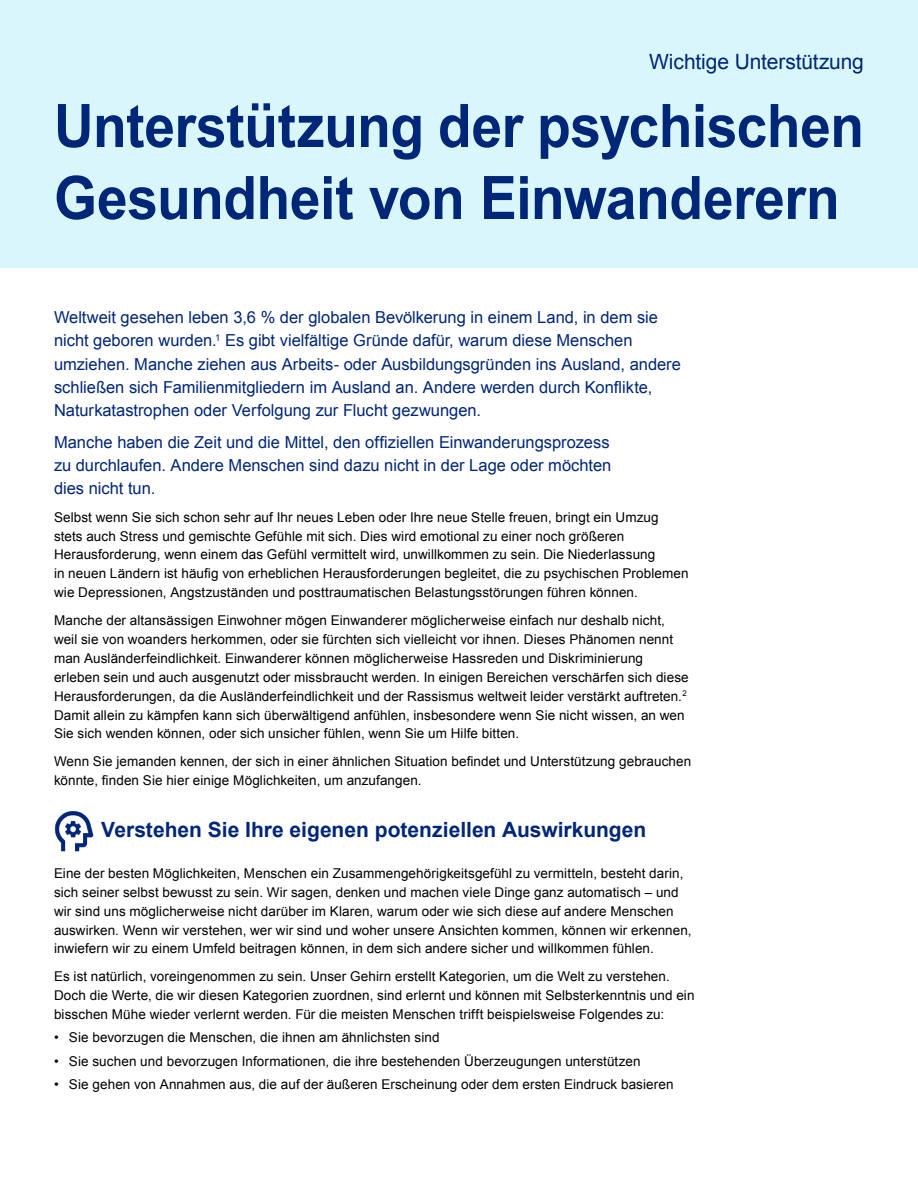
<style>
.page{position:relative;width:918px;height:1188px;background:#fff}
.page>*{position:absolute;margin:0;border:0;box-sizing:border-box;transform-origin:0 0}
.t1{font:700 60px/72px "Arial";letter-spacing:-.01em;color:#002677;scale:.92 1}
.Subhead-w_icon{font:700 21px "Arial";color:#002677}
.Product_label_-_Right_aligned{font:21px "Arial";letter-spacing:-.005em;color:#002677}
.Intro-blue_copy{font:16.5px/23.1px "Arial";color:#002677}
.Body_copy-gray{font:13.5px/18.9px "Arial";letter-spacing:.005em;color:#000}
.Body-bullet_1{font:13.5px "Arial";letter-spacing:.005em;color:#000}
</style>
<div class="page">
<div style="left:0;top:0;width:918px;height:268px;background:#d9f6fa"></div>
<img style="left:54px;top:811px;width:40px;height:41px">
<p class="Product_label_-_Right_aligned" style="left:649px;top:48px;width:216px">Wichtige Unterstützung</p>
<p class="t1" style="left:54px;top:92px;width:882px">Unterstützung der psychischen<br>Gesundheit von Einwanderern</p>
<p class="Intro-blue_copy" style="left:54px;top:306px;width:628px">Weltweit gesehen leben 3,6 % der globalen Bevölkerung in einem Land, in dem sie nicht geboren wurden.<sup>1</sup> Es gibt vielfältige Gründe dafür, warum diese Menschen umziehen. Manche ziehen aus Arbeits- oder Ausbildungsgründen ins Ausland, andere schließen sich Familienmitgliedern im Ausland an. Andere werden durch Konflikte, Naturkatastrophen oder Verfolgung zur Flucht gezwungen.</p>
<p class="Intro-blue_copy" style="left:54px;top:431px;width:559px;text-align:justify">Manche haben die Zeit und die Mittel, den offiziellen Einwanderungsprozess zu durchlaufen. Andere Menschen sind dazu nicht in der Lage oder möchten dies nicht tun.</p>
<p class="Body_copy-gray" style="left:54px;top:508px;width:636px">Selbst wenn Sie sich schon sehr auf Ihr neues Leben oder Ihre neue Stelle freuen, bringt ein Umzug stets auch Stress und gemischte Gefühle mit sich. Dies wird emotional zu einer noch größeren Herausforderung, wenn einem das Gefühl vermittelt wird, unwillkommen zu sein. Die Niederlassung<br>in neuen Ländern ist häufig von erheblichen Herausforderungen begleitet, die zu psychischen Problemen wie Depressionen, Angstzuständen und posttraumatischen Belastungsstörungen führen können.</p>
<p class="Body_copy-gray" style="left:54px;top:611px;width:636px">Manche der altansässigen Einwohner mögen Einwanderer möglicherweise einfach nur deshalb nicht, weil sie von woanders herkommen, oder sie fürchten sich vielleicht vor ihnen. Dieses Phänomen nennt man Ausländerfeindlichkeit. Einwanderer können möglicherweise Hassreden und Diskriminierung erleben sein und auch ausgenutzt oder missbraucht werden. In einigen Bereichen verschärfen sich diese Herausforderungen, da die Ausländerfeindlichkeit und der Rassismus weltweit leider verstärkt auftreten.<sup>2<br></sup>Damit allein zu kämpfen kann sich überwältigend anfühlen, insbesondere wenn Sie nicht wissen, an wen Sie sich wenden können, oder sich unsicher fühlen, wenn Sie um Hilfe bitten.</p>
<p class="Body_copy-gray" style="left:54px;top:752px;width:639px">Wenn Sie jemanden kennen, der sich in einer ähnlichen Situation befindet und Unterstützung gebrauchen könnte, finden Sie hier einige Möglichkeiten, um anzufangen.</p>
<p class="Subhead-w_icon" style="left:101px;top:816px;width:547px">Verstehen Sie Ihre eigenen potenziellen Auswirkungen</p>
<p class="Body_copy-gray" style="left:54px;top:864px;width:639px">Eine der besten Möglichkeiten, Menschen ein Zusammengehörigkeitsgefühl zu vermitteln, besteht darin, sich seiner selbst bewusst zu sein. Wir sagen, denken und machen viele Dinge ganz automatisch – und wir sind uns möglicherweise nicht darüber im Klaren, warum oder wie sich diese auf andere Menschen auswirken. Wenn wir verstehen, wer wir sind und woher unsere Ansichten kommen, können wir erkennen, inwiefern wir zu einem Umfeld beitragen können, in dem sich andere sicher und willkommen fühlen.</p>
<p class="Body_copy-gray" style="left:54px;top:967px;width:642px">Es ist natürlich, voreingenommen zu sein. Unser Gehirn erstellt Kategorien, um die Welt zu verstehen.<br>Doch die Werte, die wir diesen Kategorien zuordnen, sind erlernt und können mit Selbsterkenntnis und ein bisschen Mühe wieder verlernt werden. Für die meisten Menschen trifft beispielsweise Folgendes zu:</p>
<p class="Body-bullet_1" style="left:54px;top:1029px;width:387px">• Sie bevorzugen die Menschen, die ihnen am ähnlichsten sind</p>
<p class="Body-bullet_1" style="left:54px;top:1052px;width:588px">• Sie suchen und bevorzugen Informationen, die ihre bestehenden Überzeugungen unterstützen</p>
<p class="Body-bullet_1" style="left:54px;top:1075px;width:621px">• Sie gehen von Annahmen aus, die auf der äußeren Erscheinung oder dem ersten Eindruck basieren</p>
</div>
